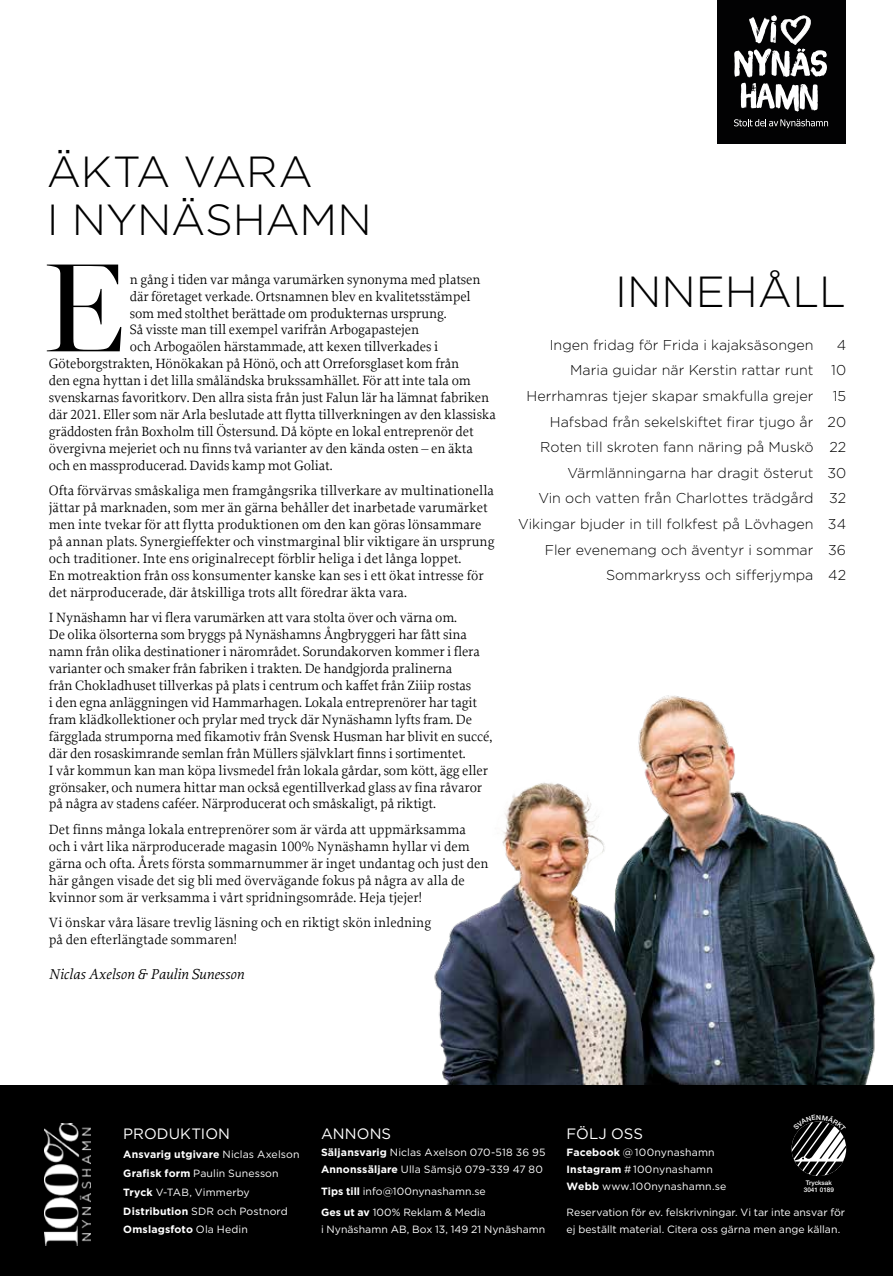
<style>
.page{position:relative;width:893px;height:1276px;background:#fff}
.page>*{position:absolute;margin:0;border:0;box-sizing:border-box;transform-origin:0 0}
.t1{font:300 43.5px/48px "Gotham";color:#000}
.t2{font:italic 15px "Proforma";color:#000}
.t3{font:15px "Gotham";letter-spacing:.005em;color:#fff}
.t4{font:300 14.25px/25.7px "Gotham";color:#000;text-align:right}
.t5{font:14.1px/17px "Proforma";letter-spacing:-.01em;color:#000}
.t6{font:10.5px/18.9px "Gotham";letter-spacing:.005em;color:#fff}
.t7{font:500 6.3px/7.6px "Helvetica Neue LT Std";color:#fff;text-align:center}
.s1{font-weight:700}
</style>
<div class="page">
<img style="left:434px;top:695px;width:442px;height:390px">
<div style="left:717px;top:0;width:129px;height:144px;background:#020203"></div>
<svg style="left:734px;top:119px;width:94px;height:9px"></svg>
<svg style="left:741px;top:83px;width:77px;height:28px"></svg>
<svg style="left:734px;top:15px;width:93px;height:62px"></svg>
<div style="left:0;top:1085px;width:893px;height:191px;background:#000"></div>
<img style="left:45px;top:1123px;width:45px;height:122px">
<svg style="left:47px;top:264px;width:74px;height:87px"></svg>
<svg style="left:792px;top:1121px;width:54px;height:55px"></svg>
<h1 class="t1" style="left:47px;top:146px;width:327px">ÄKTA VARA<br>I NYNÄSHAMN</h1>
<p class="t5" style="left:130px;top:270px;width:352px">n gång i tiden var många varumärken synonyma med platsen</p>
<p class="t5" style="left:130px;top:287px;width:342px">där företaget verkade. Ortsnamnen blev en kvalitetsstämpel</p>
<p class="t5" style="left:130px;top:304px;width:318px">som med stolthet berättade om produkternas ursprung.</p>
<p class="t5" style="left:130px;top:321px;width:291px">Så visste man till exempel varifrån Arbogapastejen</p>
<p class="t5" style="left:130px;top:338px;width:310px">och Arbogaölen härstammade, att kexen tillverkades i</p>
<p class="t5" style="left:49px;top:355px;width:412px">Göteborgstrakten, Hönökakan på Hönö, och att Orreforsglaset kom från</p>
<p class="t5" style="left:49px;top:372px;width:423px">den egna hyttan i det lilla småländska brukssamhället. För att inte tala om</p>
<p class="t5" style="left:49px;top:389px;width:442px">svenskarnas favoritkorv. Den allra sista från just Falun lär ha lämnat fabriken</p>
<p class="t5" style="left:49px;top:406px;width:448px">där 2021. Eller som när Arla beslutade att flytta tillverkningen av den klassiska</p>
<p class="t5" style="left:49px;top:423px;width:426px">gräddosten från Boxholm till Östersund. Då köpte en lokal entreprenör det</p>
<p class="t5" style="left:49px;top:440px;width:425px">övergivna mejeriet och nu finns två varianter av den kända osten – en äkta</p>
<p class="t5" style="left:49px;top:456px;width:285px">och en massproducerad. Davids kamp mot Goliat.</p>
<p class="t5" style="left:49px;top:482px;width:447px">Ofta förvärvas småskaliga men framgångsrika tillverkare av multinationella jättar på marknaden, som mer än gärna behåller det inarbetade varumärket men inte tvekar för att flytta produktionen om den kan göras lönsammare på annan plats. Synergieffekter och vinstmarginal blir viktigare än ursprung och traditioner. Inte ens originalrecept förblir heliga i det långa loppet.<br>En motreaktion från oss konsumenter kanske kan ses i ett ökat intresse för det närproducerade, där åtskilliga trots allt föredrar äkta vara.</p>
<p class="t5" style="left:49px;top:609px;width:445px">I Nynäshamn har vi flera varumärken att vara stolta över och värna om.<br>De olika ölsorterna som bryggs på Nynäshamns Ångbryggeri har fått sina namn från olika destinationer i närområdet. Sorundakorven kommer i flera varianter och smaker från fabriken i trakten. De handgjorda pralinerna<br>från Chokladhuset tillverkas på plats i centrum och kaffet från Ziiip rostas<br>i den egna anläggningen vid Hammarhagen. Lokala entreprenörer har tagit fram klädkollektioner och prylar med tryck där Nynäshamn lyfts fram. De färgglada strumporna med fikamotiv från Svensk Husman har blivit en succé, där den rosaskimrande semlan från Müllers självklart finns i sortimentet.<br>I vår kommun kan man köpa livsmedel från lokala gårdar, som kött, ägg eller grönsaker, och numera hittar man också egentillverkad glass av fina råvaror på några av stadens caféer. Närproducerat och småskaligt, på riktigt.</p>
<p class="t5" style="left:49px;top:820px;width:441px">Det finns många lokala entreprenörer som är värda att uppmärksamma och i vårt lika närproducerade magasin 100% Nynäshamn hyllar vi dem gärna och ofta. Årets första sommarnummer är inget undantag och just den här gången visade det sig bli med övervägande fokus på några av alla de kvinnor som är verksamma i vårt spridningsområde. Heja tjejer!</p>
<p class="t5" style="left:49px;top:913px;width:384px">Vi önskar våra läsare trevlig läsning och en riktigt skön inledning på den efterlängtade sommaren!</p>
<p class="t2" style="left:49px;top:965px;width:197px">Niclas Axelson &amp; Paulin Sunesson</p>
<h1 class="t1" style="left:615px;top:266px;width:233px">INNEHÅLL</h1>
<p class="t4" style="left:550px;top:331px;width:265px">Ingen fridag för Frida i kajaksäsongen</p>
<p class="t4" style="left:837px;top:331px;width:11px">4</p>
<p class="t4" style="left:570px;top:357px;width:277px">Maria guidar när Kerstin rattar runt 10</p>
<p class="t4" style="left:527px;top:383px;width:288px">Herrhamras tjejer skapar smakfulla grejer</p>
<p class="t4" style="left:518px;top:383px;width:329px">15<br>Hafsbad från sekelskiftet firar tjugo år 20<br>Roten till skroten fann näring på Muskö 22<br>Värmlänningarna har dragit österut 30<br>Vin och vatten från Charlottes trädgård 32<br>Vikingar bjuder in till folkfest på Lövhagen 34<br>Fler evenemang och äventyr i sommar 36<br>Sommarkryss och sifferjympa 42</p>
<p class="t3" style="left:123px;top:1124px;width:108px">PRODUKTION</p>
<p class="t6" style="left:123px;top:1144px;width:178px"><span class="s1">Ansvarig utgivare</span> Niclas Axelson<br><span class="s1">Grafisk form</span> Paulin Sunesson<br><span class="s1">Tryck</span> V-TAB, Vimmerby<br><span class="s1">Distribution</span> SDR och Postnord<br><span class="s1">Omslagsfoto</span> Ola Hedin</p>
<p class="t3" style="left:321px;top:1124px;width:72px">ANNONS</p>
<p class="t6" style="left:321px;top:1143px;width:226px;line-height:17.1px"><span class="s1">Säljansvarig</span> Niclas Axelson 070-518 36 95<br><span class="s1">Annonssäljare</span> Ulla Sämsjö 079-339 47 80</p>
<p class="t6" style="left:321px;top:1180px;width:166px;line-height:21.6px"><span class="s1">Tips till</span> info@100nynashamn.se<br><span class="s1">Ges ut av</span> 100% Reklam &amp; Media</p>
<p class="t6" style="left:321px;top:1220px;width:226px">i Nynäshamn AB, Box 13, 149 21 Nynäshamn</p>
<p class="t3" style="left:567px;top:1124px;width:78px">FÖLJ OSS</p>
<p class="t6" style="left:567px;top:1143px;width:161px;line-height:17.1px"><span class="s1">Facebook</span> @ 100nynashamn<br><span class="s1">Instagram</span> #100nynashamn<br><span class="s1">Webb</span> www.100nynashamn.se</p>
<p class="t6" style="left:567px;top:1204px;width:280px;line-height:17.1px">Reservation för ev. felskrivningar. Vi tar inte ansvar för ej beställt material. Citera oss gärna men ange källan.</p>
<p class="t7" style="left:804px;top:1178px;width:32px">Trycksak<br>3041 0189</p>
</div>
